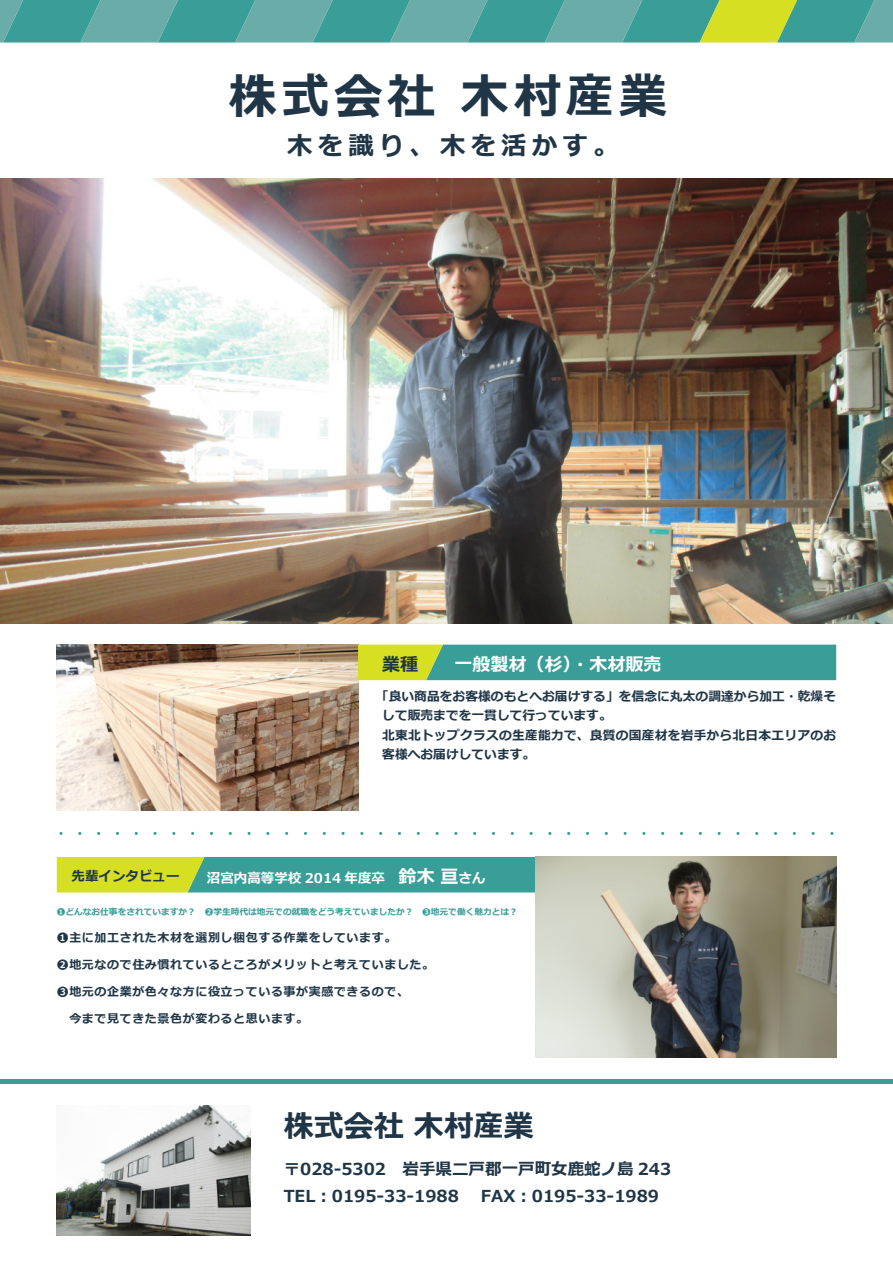
<style>
.page{position:relative;width:893px;height:1263px;background:#fff}
.page>*{position:absolute;margin:0;border:0;box-sizing:border-box;transform-origin:0 0}
.t1{font:700 48px "Meiryo";letter-spacing:.1em;color:#203647}
.t2{font:700 30px "Meiryo";color:#203647}
.t3{font:700 25.5px "Meiryo";letter-spacing:.2em;color:#203647}
.t4{font:700 18px "Meiryo";color:#fff}
.t5{font:700 18px "Meiryo";color:#203647}
.t6{font:700 16.5px/27px "Meiryo";color:#203647}
.t7{font:700 13.5px "Meiryo";color:#fff}
.t8{font:700 13.5px "Meiryo";color:#203647}
.t9{font:700 12.75px/19.5px "Meiryo";letter-spacing:.005em;color:#203647}
.t10{font:700 12px "Meiryo";letter-spacing:.05em;color:#203647}
.t11{font:700 8.7px "Meiryo";color:#389e97}
.s1{font-size:18px}
</style>
<div class="page">
<img style="left:57px;top:645px;width:301px;height:166px">
<img style="left:0;top:179px;width:893px;height:445px">
<hr style="left:0;top:1079px;width:893px;height:4px;background:#389e97">
<svg style="left:0;top:0;width:893px;height:43px;background:#5baa94"></svg>
<svg style="left:57px;top:857px;width:478px;height:35px;background:#66b174"></svg>
<svg style="left:358px;top:645px;width:478px;height:35px;background:#51a884"></svg>
<img style="left:535px;top:857px;width:301px;height:200px">
<img style="left:57px;top:1106px;width:194px;height:129px">
<h1 class="t1" style="left:229px;top:62px;width:440px">株式会社 木村産業</h1>
<h3 class="t3" style="left:287px;top:128px;width:333px">木を識り、木を活かす。</h3>
<h3 class="t5" style="left:382px;top:651px;width:38px">業種</h3>
<h3 class="t4" style="left:454px;top:651px;width:208px">一般製材（杉）・木材販売</h3>
<p class="t9" style="left:382px;top:687px;width:456px;text-indent:-6px">「良い商品をお客様のもとへお届けする」を信念に丸太の調達から加工・乾燥そして販売までを一貫して行っています。<br>北東北トップクラスの生産能力で、良質の国産材を岩手から北日本エリアのお客様へお届けしています。</p>
<p class="t8" style="left:72px;top:867px;width:109px">先輩インタビュー</p>
<p class="t7" style="left:207px;top:868px;width:280px">沼宮内高等学校 2014 年度卒　<span class="s1">鈴木 亘</span>さん</p>
<p class="t11" style="left:57px;top:905px;width:463px">❶どんなお仕事をされていますか︖　❷学生時代は地元での就職をどう考えていましたか︖　❸地元で働く魅力とは︖</p>
<p class="t10" style="left:57px;top:929px;width:341px">❶主に加工された木材を選別し梱包する作業をしています。</p>
<p class="t10" style="left:57px;top:956px;width:379px">❷地元なので住み慣れているところがメリットと考えていました。</p>
<p class="t10" style="left:57px;top:983px;width:354px">❸地元の企業が色々な方に役立っている事が実感できるので、</p>
<p class="t10" style="left:57px;top:1010px;width:253px">　今まで見てきた景色が変わると思います。</p>
<h2 class="t2" style="left:284px;top:1105px;width:251px">株式会社 木村産業</h2>
<h3 class="t6" style="left:284px;top:1156px;width:389px">〒028-5302　岩手県二戸郡一戸町女鹿蛇ノ島 243<br>TEL︓0195-33-1988　 FAX︓0195-33-1989</h3>
</div>
